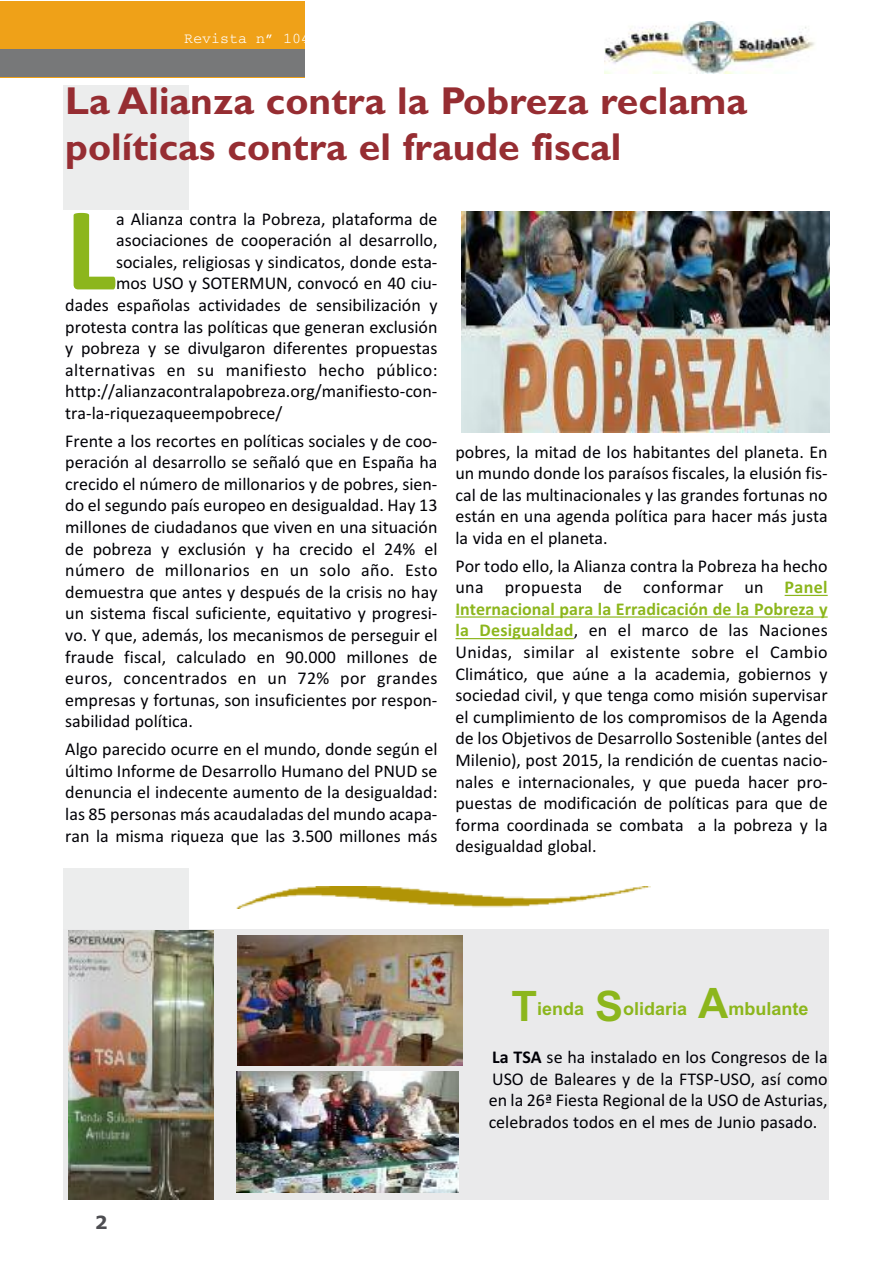
<style>
.page{position:relative;width:893px;height:1263px;background:#fff}
.page>*{position:absolute;margin:0;border:0;box-sizing:border-box;transform-origin:0 0}
.t1{font:700 120.45px "Calibri";color:#8cb61c}
.t2{font:700 42px "Arial";color:#8cb61c}
.t3{font:700 39px/46.8px "Gill Sans";color:#962d32}
.t4{font:18px/21.6px "Calibri";color:#000006;text-align:justify}
.t5{font:18px "Calibri";letter-spacing:.02em;color:#000006}
.t6{font:700 18px "Arial";color:#8cb61c}
.t7{font:18px "font 000000001 a 724 cdf";color:#4d4d51}
.t8{font:15px "Courier";color:#fff}
.s1{font-weight:700;color:#8cb61c}
.s2{font-weight:700}
</style>
<div class="page">
<div style="left:64px;top:85px;width:125px;height:1114px;background:#eceded"></div>
<div style="left:0;top:1px;width:305px;height:77px;background:#efa118"></div>
<div style="left:0;top:49px;width:305px;height:28px;background:#777879"></div>
<img style="left:604px;top:22px;width:211px;height:52px">
<img style="left:236px;top:887px;width:414px;height:21px">
<div style="left:64px;top:929px;width:765px;height:270px;background:#eaeaeb"></div>
<img style="left:68px;top:930px;width:145px;height:269px">
<img style="left:237px;top:935px;width:225px;height:130px">
<img style="left:237px;top:1071px;width:222px;height:121px">
<div style="left:64px;top:210px;width:765px;height:657px;background:#fff"></div>
<hr style="left:785px;top:595px;width:43px;height:1px;background:#8cb61c">
<hr style="left:455px;top:616px;width:373px;height:2px;background:#8cb61c">
<hr style="left:455px;top:638px;width:119px;height:1px;background:#8cb61c">
<img style="left:461px;top:211px;width:368px;height:221px">
<p class="t8" style="left:184px;top:31px;width:127px">Revista n” 104</p>
<h3 class="t3" style="left:65px;top:78px;width:683px">La Alianza contra la Pobreza reclama políticas contra el fraude fiscal</h3>
<h1 class="t1" style="left:65px;top:172px;width:52px">L</h1>
<p class="t4" style="left:116px;top:208px;width:323px">a Alianza contra la Pobreza, plataforma de</p>
<p class="t4" style="left:116px;top:229px;width:323px">asociaciones de cooperación al desarrollo,</p>
<p class="t4" style="left:116px;top:251px;width:323px">sociales, religiosas y sindicatos, donde esta-</p>
<p class="t4" style="left:116px;top:273px;width:323px">mos USO y SOTERMUN, convocó en 40 ciu-</p>
<p class="t4" style="left:65px;top:294px;width:374px">dades españolas actividades de sensibilización y</p>
<p class="t4" style="left:65px;top:316px;width:374px">protesta contra las políticas que generan exclusión</p>
<p class="t4" style="left:65px;top:337px;width:374px">y pobreza y se divulgaron diferentes propuestas</p>
<p class="t5" style="left:65px;top:358px;width:374px">alternativas en su manifiesto hecho público:</p>
<p class="t4" style="left:65px;top:381px;width:374px">http://alianzacontralapobreza.org/manifiesto-con-</p>
<p class="t4" style="left:65px;top:402px;width:219px">tra-la-riquezaqueempobrece/</p>
<p class="t4" style="left:65px;top:430px;width:374px">Frente a los recortes en políticas sociales y de coo&shy;peración al desarrollo se señaló que en España ha crecido el número de millonarios y de pobres, sien&shy;do el segundo país europeo en desigualdad. Hay 13 millones de ciudadanos que viven en una situación de pobreza y exclusión y ha crecido el 24% el número de millonarios en un solo año. Esto demuestra que antes y después de la crisis no hay un sistema fiscal suficiente, equitativo y progresi&shy;vo. Y que, además, los mecanismos de perseguir el fraude fiscal, calculado en 90.000 millones de euros, concentrados en un 72% por grandes empresas y fortunas, son insuficientes por respon&shy;sabilidad política.</p>
<p class="t4" style="left:65px;top:738px;width:374px">Algo parecido ocurre en el mundo, donde según el último Informe de Desarrollo Humano del PNUD se denuncia el indecente aumento de la desigualdad: las 85 personas más acaudaladas del mundo acapa&shy;ran la misma riqueza que las 3.500 millones más</p>
<p class="t4" style="left:455px;top:441px;width:374px">pobres, la mitad de los habitantes del planeta. En un mundo donde los paraísos fiscales, la elusión fis&shy;cal de las multinacionales y las grandes fortunas no están en una agenda política para hacer más justa la vida en el planeta.</p>
<p class="t4" style="left:455px;top:555px;width:374px">Por todo ello, la Alianza contra la Pobreza ha hecho una propuesta de conformar un <span class="s1">Panel Internacional para la Erradicación de la Pobreza y la Desigualdad</span>, en el marco de las Naciones Unidas, similar al existente sobre el Cambio Climático, que aúne a la academia, gobiernos y sociedad civil, y que tenga como misión supervisar el cumplimiento de los compromisos de la Agenda de los Objetivos de Desarrollo Sostenible (antes del Milenio), post 2015, la rendición de cuentas nacio&shy;nales e internacionales, y que pueda hacer pro&shy;puestas de modificación de políticas para que de forma coordinada se combata a la pobreza y la desigualdad global.</p>
<p class="t7" style="left:95px;top:1211px;width:14px">2</p>
<h2 class="t2" style="left:698px;top:975px;width:32px">A</h2>
<h2 class="t2" style="left:511px;top:978px;width:27px">T</h2>
<p class="t6" style="left:537px;top:996px;width:49px">ienda</p>
<h2 class="t2" style="left:595px;top:978px;width:30px">S</h2>
<p class="t6" style="left:623px;top:996px;width:66px">olidaria</p>
<p class="t6" style="left:728px;top:996px;width:82px">mbulante</p>
<p class="t4" style="left:489px;top:1046px;width:340px"><span class="s2">La TSA</span> se ha instalado en los Congresos de la USO de Baleares y de la FTSP-USO, así como en la 26ª Fiesta Regional de la USO de Asturias, celebrados todos en el mes de Junio pasado.</p>
</div>
